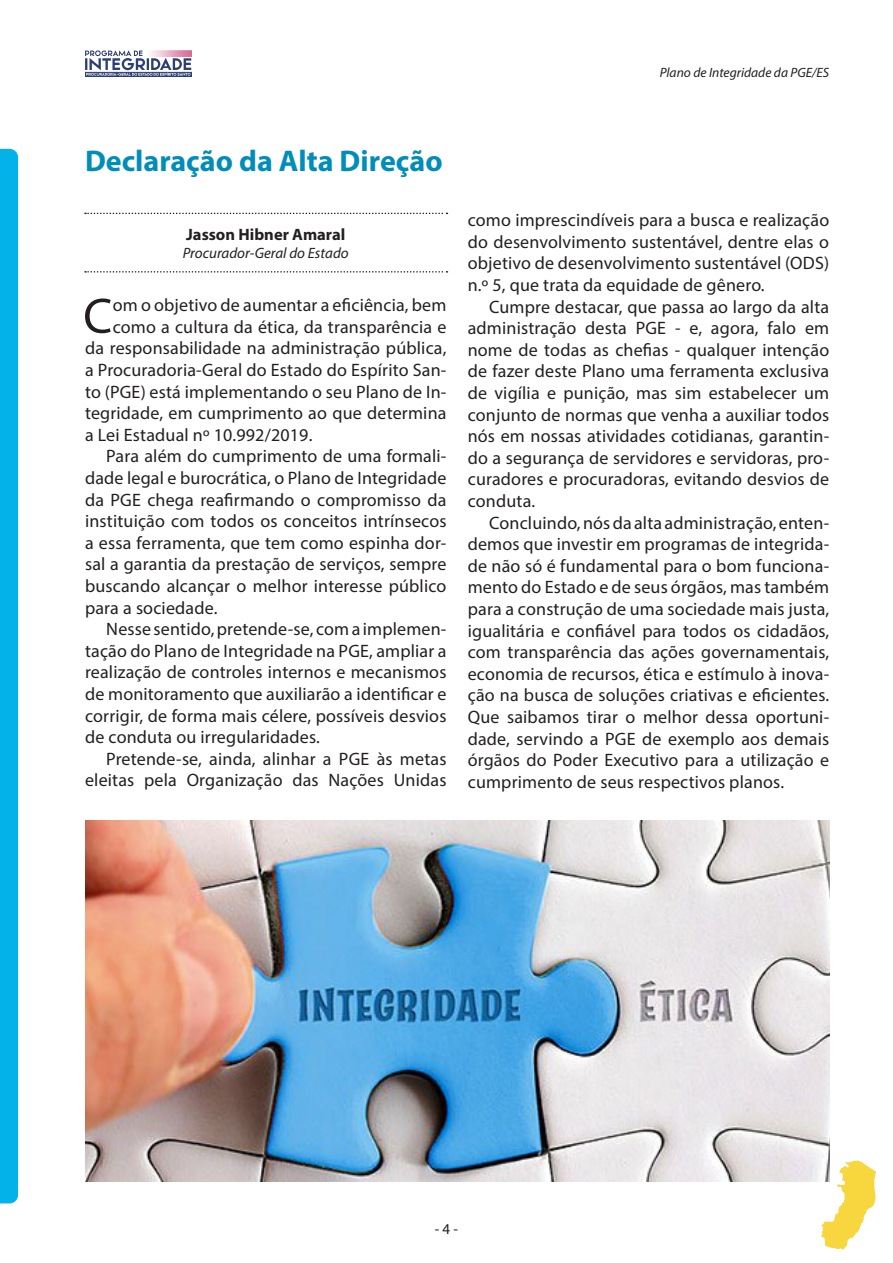
<style>
.page{position:relative;width:893px;height:1263px;background:#fff}
.page>*{position:absolute;margin:0;border:0;box-sizing:border-box;transform-origin:0 0}
.Capitular{font:50.1px "Myriad Pro";color:#231f20}
.Títulos{font:700 30px "Myriad Pro";color:#018db9}
.Texto{font:18px/21.6px "Myriad Pro";letter-spacing:.01em;color:#231f20;text-align:justify}
.Capitular-2{font:18px "Myriad Pro";letter-spacing:.01em;color:#231f20}
.t1{font:700 16.5px "Myriad Pro";color:#231f20}
.t2{font:italic 15px "Myriad Pro";color:#231f20}
.t3{font:15px "Myriad Pro";color:#231f20}
.t4{font:italic 13.5px "Myriad Pro";color:#231f20}
</style>
<div class="page">
<img style="left:85px;top:72px;width:106px;height:5px">
<img style="left:102px;top:72px;width:88px;height:4px">
<img style="left:85px;top:50px;width:58px;height:6px">
<img style="left:85px;top:58px;width:106px;height:12px">
<div style="left:0;top:149px;width:18px;height:1054px;background:#02b2e9"></div>
<img style="left:821px;top:1161px;width:54px;height:88px">
<svg style="left:85px;top:213px;width:362px;height:1px"></svg>
<svg style="left:85px;top:271px;width:362px;height:2px"></svg>
<img style="left:85px;top:820px;width:744px;height:362px">
<p class="t4" style="left:660px;top:64px;width:171px">Plano de Integridade da PGE/ES</p>
<p class="Títulos" style="left:85px;top:142px;width:359px">Declaração da Alta Direção</p>
<p class="t1" style="left:186px;top:223px;width:161px">Jasson Hibner Amaral</p>
<p class="t2" style="left:183px;top:243px;width:167px">Procurador-Geral do Estado</p>
<p class="Capitular" style="left:83px;top:285px;width:31px">C</p>
<p class="Capitular-2" style="left:113px;top:294px;width:335px">om o objetivo de aumentar a eficiência, bem</p>
<p class="Capitular-2" style="left:113px;top:316px;width:335px">como a cultura da ética, da transparência e</p>
<p class="Capitular-2" style="left:85px;top:337px;width:363px">da responsabilidade na administração pública,</p>
<p class="Capitular-2" style="left:85px;top:359px;width:363px">a Procuradoria-Geral do Estado do Espírito San-</p>
<p class="Capitular-2" style="left:85px;top:380px;width:363px">to (PGE) está implementando o seu Plano de In-</p>
<p class="Capitular-2" style="left:85px;top:402px;width:363px">tegridade, em cumprimento ao que determina</p>
<p class="Capitular-2" style="left:85px;top:424px;width:229px">a Lei Estadual nº 10.992/2019.</p>
<p class="Texto" style="left:85px;top:445px;width:363px;text-indent:21px">Para além do cumprimento de uma formali&shy;dade legal e burocrática, o Plano de Integridade da PGE chega reafirmando o compromisso da instituição com todos os conceitos intrínsecos a essa ferramenta, que tem como espinha dor&shy;sal a garantia da prestação de serviços, sempre buscando alcançar o melhor interesse público para a sociedade.</p>
<p class="Texto" style="left:85px;top:618px;width:363px;text-indent:21px">Nesse sentido, pretende-se, com a implemen&shy;tação do Plano de Integridade na PGE, ampliar a realização de controles internos e mecanismos de monitoramento que auxiliarão a identificar e corrigir, de forma mais célere, possíveis desvios de conduta ou irregularidades.</p>
<p class="Texto" style="left:85px;top:748px;width:363px;text-align:right">Pretende-se, ainda, alinhar a PGE às metas eleitas pela Organização das Nações Unidas</p>
<p class="Texto" style="left:468px;top:209px;width:363px">como imprescindíveis para a busca e realização do desenvolvimento sustentável, dentre elas o objetivo de desenvolvimento sustentável (ODS) n.º 5, que trata da equidade de gênero.</p>
<p class="Texto" style="left:468px;top:295px;width:363px;text-indent:21px">Cumpre destacar, que passa ao largo da alta administração desta PGE - e, agora, falo em nome de todas as chefias - qualquer intenção de fazer deste Plano uma ferramenta exclusiva de vigília e punição, mas sim estabelecer um conjunto de normas que venha a auxiliar todos nós em nossas atividades cotidianas, garantin&shy;do a segurança de servidores e servidoras, pro&shy;curadores e procuradoras, evitando desvios de conduta.</p>
<p class="Texto" style="left:468px;top:511px;width:363px;text-indent:21px">Concluindo, nós da alta administração, enten&shy;demos que investir em programas de integrida&shy;de não só é fundamental para o bom funciona&shy;mento do Estado e de seus órgãos, mas também para a construção de uma sociedade mais justa, igualitária e confiável para todos os cidadãos, com transparência das ações governamentais, economia de recursos, ética e estímulo à inova&shy;ção na busca de soluções criativas e eficientes.<br>Que saibamos tirar o melhor dessa oportuni&shy;dade, servindo a PGE de exemplo aos demais órgãos do Poder Executivo para a utilização e cumprimento de seus respectivos planos.</p>
<p class="t3" style="left:435px;top:1219px;width:25px">- 4 -</p>
</div>
